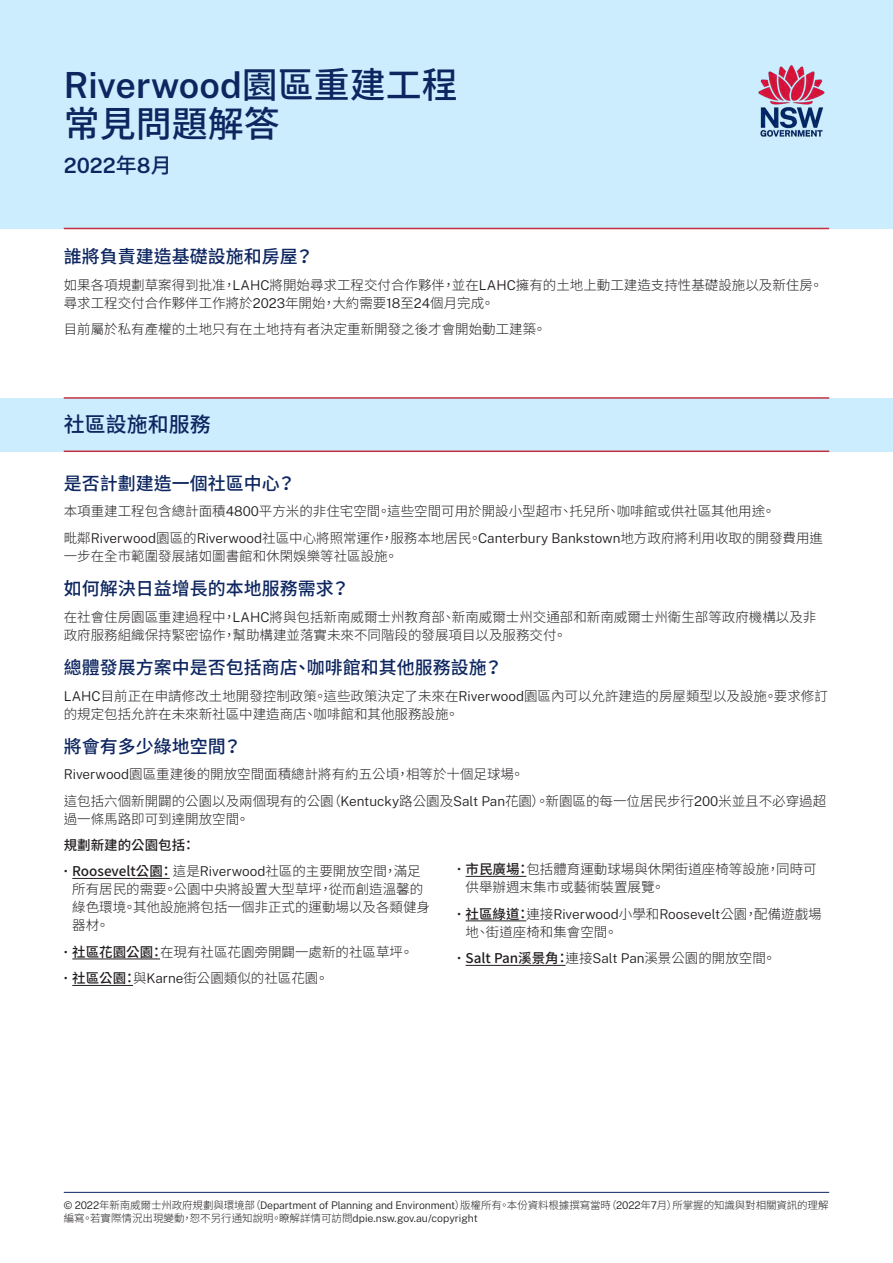
<style>
.page{position:relative;width:893px;height:1263px;background:#fff}
.page>*{position:absolute;margin:0;border:0;box-sizing:border-box;transform-origin:0 0}
.t1{font:600 36px "Public Sans";color:#0d2660}
.t2{font:500 36px "Noto Sans CJ Ktc";color:#0d2660}
.t3{font:600 21px "Public Sans";color:#0d2660}
.P-Big{font:500 21px "Noto Sans CJ Ktc";color:#0d2660}
.Question{font:500 18px "Noto Sans CJ Ktc";color:#0d2660}
.t4{font:300 13.5px/18px "Noto Sans CJ Ktc";color:#231f20}
.t5{font:500 13.5px "Noto Sans CJ Ktc";color:#231f20}
.t6{font:300 10.5px/13.5px "Noto Sans CJ Ktc";letter-spacing:-.01em;color:#231f20}
.s1{font-family:"Noto Sans CJ Ktc";font-weight:500}
.s2{font-family:"Public Sans"}
.s3{font-weight:500}
</style>
<div class="page">
<hr style="left:64px;top:1192px;width:765px;height:1px;background:#0d2660">
<div style="left:0;top:0;width:893px;height:228px;background:#ccedfe"></div>
<hr style="left:64px;top:228px;width:765px;height:1px;background:#c23040">
<img style="left:758px;top:65px;width:67px;height:72px">
<div style="left:0;top:398px;width:893px;height:53px;background:#ccedfe"></div>
<hr style="left:64px;top:450px;width:765px;height:2px;background:#c23040">
<hr style="left:64px;top:397px;width:765px;height:2px;background:#c23040">
<hr style="left:72px;top:878px;width:98px;height:1px;background:#231f20">
<hr style="left:72px;top:958px;width:88px;height:1px;background:#231f20">
<hr style="left:72px;top:985px;width:61px;height:1px;background:#231f20">
<hr style="left:466px;top:876px;width:60px;height:1px;background:#231f20">
<hr style="left:466px;top:920px;width:60px;height:1px;background:#231f20">
<hr style="left:466px;top:965px;width:100px;height:1px;background:#231f20">
<h1 class="t1" style="left:64px;top:61px;width:395px">Riverwood<span class="s1">園區重建工程</span></h1>
<h1 class="t2" style="left:64px;top:103px;width:217px">常見問題解答</h1>
<h1 class="t3" style="left:64px;top:151px;width:109px">2022<span class="s1">年</span>8<span class="s1">月</span></h1>
<p class="Question" style="left:64px;top:246px;width:251px">誰將負責建造基礎設施和房屋？</p>
<p class="t4" style="left:64px;top:276px;width:761px">如果各項規劃草案得到批准，<span class="s2">LAHC</span>將開始尋求工程交付合作夥伴，並在<span class="s2">LAHC</span>擁有的土地上動工建造支持性基礎設施以及新住房。尋求工程交付合作夥伴工作將於<span class="s2">2023</span>年開始，大約需要<span class="s2">18</span>至<span class="s2">24</span>個月完成。</p>
<p class="t4" style="left:64px;top:320px;width:484px">目前屬於私有產權的土地只有在土地持有者決定重新開發之後才會開始動工建築。</p>
<p class="P-Big" style="left:64px;top:413px;width:149px">社區設施和服務</p>
<p class="Question" style="left:64px;top:473px;width:233px">是否計劃建造一個社區中心？</p>
<p class="t4" style="left:64px;top:503px;width:713px">本項重建工程包含總計面積<span class="s2">4800</span>平方米的非住宅空間。這些空間可用於開設小型超市、托兒所、咖啡館或供社區其他用途。</p>
<p class="t4" style="left:64px;top:529px;width:761px">毗鄰<span class="s2">Riverwood</span>園區的<span class="s2">Riverwood</span>社區中心將照常運作，服務本地居民。<span class="s2">Canterbury Bankstown</span>地方政府將利用收取的開發費用進一步在全市範圍發展諸如圖書館和休閑娛樂等社區設施。</p>
<p class="Question" style="left:64px;top:578px;width:287px">如何解決日益增長的本地服務需求？</p>
<p class="t4" style="left:64px;top:608px;width:754px">在社會住房園區重建過程中，<span class="s2">LAHC</span>將與包括新南威爾士州教育部、新南威爾士州交通部和新南威爾士州衛生部等政府機構以及非政府服務組織保持緊密協作，幫助構建並落實未來不同階段的發展項目以及服務交付。</p>
<p class="Question" style="left:64px;top:657px;width:440px">總體發展方案中是否包括商店、咖啡館和其他服務設施？</p>
<p class="t4" style="left:64px;top:687px;width:765px"><span class="s2">LAHC</span>目前正在申請修改土地開發控制政策。這些政策決定了未來在<span class="s2">Riverwood</span>園區內可以允許建造的房屋類型以及設施。要求修訂的規定包括允許在未來新社區中建造商店、咖啡館和其他服務設施。</p>
<p class="Question" style="left:64px;top:736px;width:179px">將會有多少綠地空間？</p>
<p class="t4" style="left:64px;top:766px;width:462px"><span class="s2">Riverwood</span>園區重建後的開放空間面積總計將有約五公頃，相等於十個足球場。</p>
<p class="t4" style="left:64px;top:792px;width:764px">這包括六個新開闢的公園以及兩個現有的公園（<span class="s2">Kentucky</span>路公園及<span class="s2">Salt Pan</span>花園）。新園區的每一位居民步行<span class="s2">200</span>米並且不必穿過超過一條馬路即可到達開放空間。</p>
<p class="t5" style="left:64px;top:838px;width:133px">規劃新建的公園包括：</p>
<p class="t4" style="left:72px;top:863px;width:359px;text-indent:-9px"><span class="s2">•</span> <span class="s3">Roosevelt公園：</span>這是<span class="s2">Riverwood</span>社區的主要開放空間，滿足所有居民的需要。公園中央將設置大型草坪，從而創造溫馨的綠色環境。其他設施將包括一個非正式的運動場以及各類健身器材。</p>
<p class="t4" style="left:64px;top:943px;width:351px"><span class="s2">•</span> <span class="s3">社區花園公園：</span>在現有社區花園旁開闢一處新的社區草坪。</p>
<p class="t4" style="left:64px;top:970px;width:266px"><span class="s2">•</span> <span class="s3">社區公園：</span>與<span class="s2">Karne</span>街公園類似的社區花園。</p>
<p class="t4" style="left:466px;top:861px;width:352px;text-indent:-9px"><span class="s2">•</span> <span class="s3">市民廣場：</span>包括體育運動球場與休閑街道座椅等設施，同時可供舉辦週末集市或藝術裝置展覽。</p>
<p class="t4" style="left:466px;top:905px;width:358px;text-indent:-9px"><span class="s2">•</span> <span class="s3">社區綠道：</span>連接<span class="s2">Riverwood</span>小學和<span class="s2">Roosevelt</span>公園，配備遊戲場地、街道座椅和集會空間。</p>
<p class="t4" style="left:457px;top:950px;width:320px"><span class="s2">•</span> <span class="s3">Salt Pan溪景角：</span>連接<span class="s2">Salt Pan</span>溪景公園的開放空間。</p>
<p class="t6" style="left:64px;top:1198px;width:766px"><span class="s2">© 2022</span>年新南威爾士州政府規劃與環境部（<span class="s2">Department of Planning and Environment</span>）版權所有。本份資料根據撰寫當時（<span class="s2">2022</span>年<span class="s2">7</span>月）所掌握的知識與對相關資訊的理解編寫。若實際情況出現變動，恕不另行通知說明。瞭解詳情可訪問<span class="s2">dpie.nsw.gov.au/copyright</span></p>
</div>
